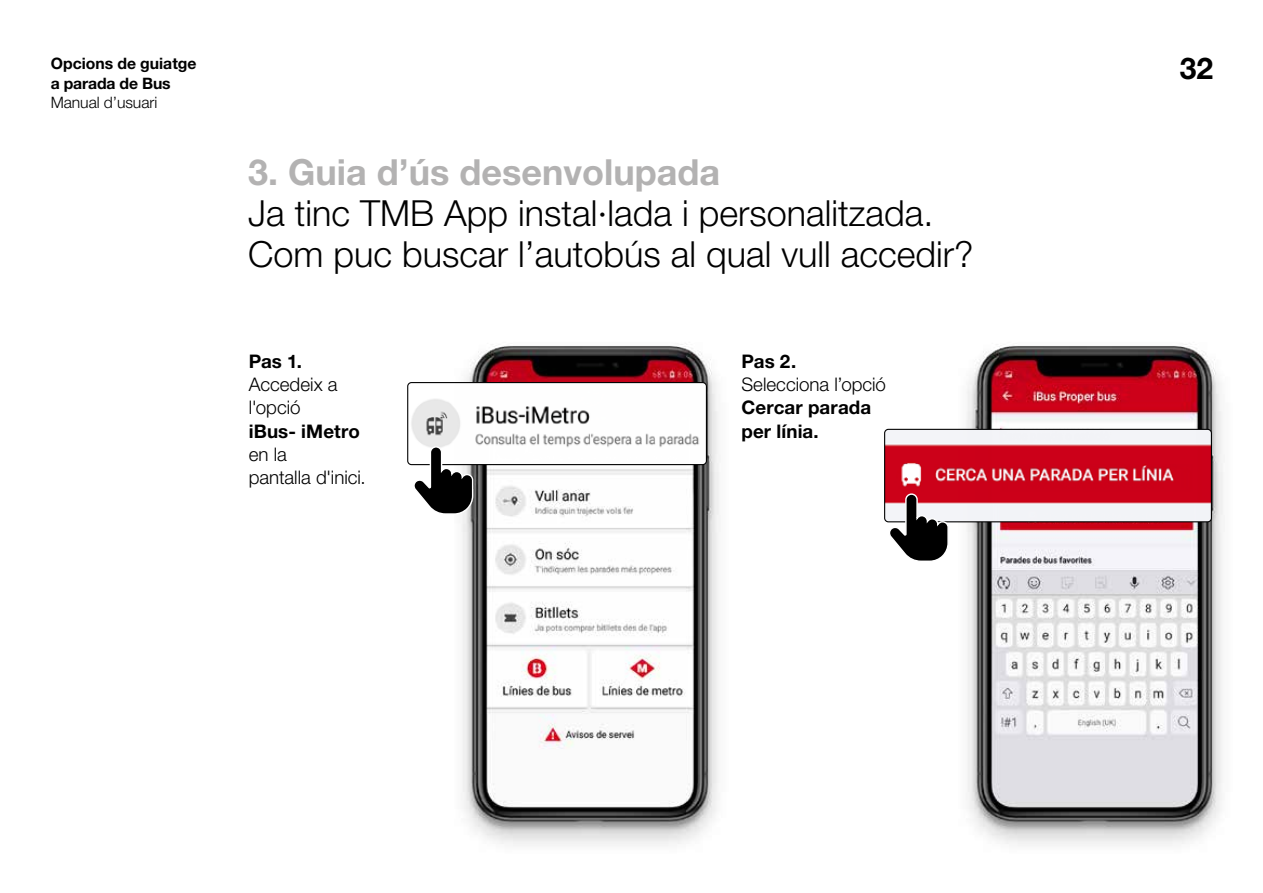
<style>
.page{position:relative;width:1263px;height:893px;background:#fff}
.page>*{position:absolute;margin:0;border:0;box-sizing:border-box;transform-origin:0 0}
.t1{font:300 36px/41.2px "Helvetica Neue LT Std";color:#000}
.t2{font:700 36px "Helvetica Neue LT Std";color:#b3b2b2}
.t3{font:700 30px "Helvetica Neue LT Std";color:#000}
.t4{font:300 18.75px/23.2px "Helvetica Neue LT Std";color:#000}
.t5{font:700 18.75px/23.2px "Helvetica Neue LT Std";letter-spacing:.005em;color:#000}
.t6{font:700 15.75px/20.1px "Helvetica Neue LT Std";color:#000}
.t7{font:300 15.75px "Helvetica Neue LT Std";letter-spacing:-.005em;color:#000}
.s1{font-weight:700}
.s2{font-weight:300}
</style>
<div class="page">
<img style="left:959px;top:344px;width:264px;height:502px">
<img style="left:462px;top:344px;width:257px;height:502px">
<img style="left:885px;top:429px;width:326px;height:93px">
<div style="left:884px;top:429px;width:328px;height:93px;border:1px solid #000;border-radius:4px"></div>
<svg style="left:888px;top:493px;width:61px;height:68px"></svg>
<img style="left:408px;top:384px;width:298px;height:81px">
<div style="left:407px;top:382px;width:300px;height:83px;border:1px solid #000;border-radius:4px"></div>
<svg style="left:412px;top:445px;width:62px;height:70px"></svg>
<p class="t6" style="left:51px;top:52px;width:147px">Opcions de guiatge a parada de Bus</p>
<p class="t7" style="left:51px;top:93px;width:108px">Manual d’usuari</p>
<p class="t2" style="left:248px;top:150px;width:474px">3. Guia d’ús desenvolupada</p>
<p class="t1" style="left:248px;top:192px;width:727px">Ja tinc TMB App instal·lada i personalitzada.<br>Com puc buscar l’autobús al qual vull accedir?</p>
<p class="t4" style="left:249px;top:349px;width:118px"><span class="s1">Pas 1.<br></span>Accedeix a l'opció<br><span class="s1">iBus- iMetro </span>en la<br>pantalla d'inici.</p>
<p class="t5" style="left:741px;top:349px;width:146px">Pas 2.<br><span class="s2">Selecciona l’opció<br></span>Cercar parada per línia.</p>
<p class="t3" style="left:1180px;top:50px;width:35px">32</p>
</div>
